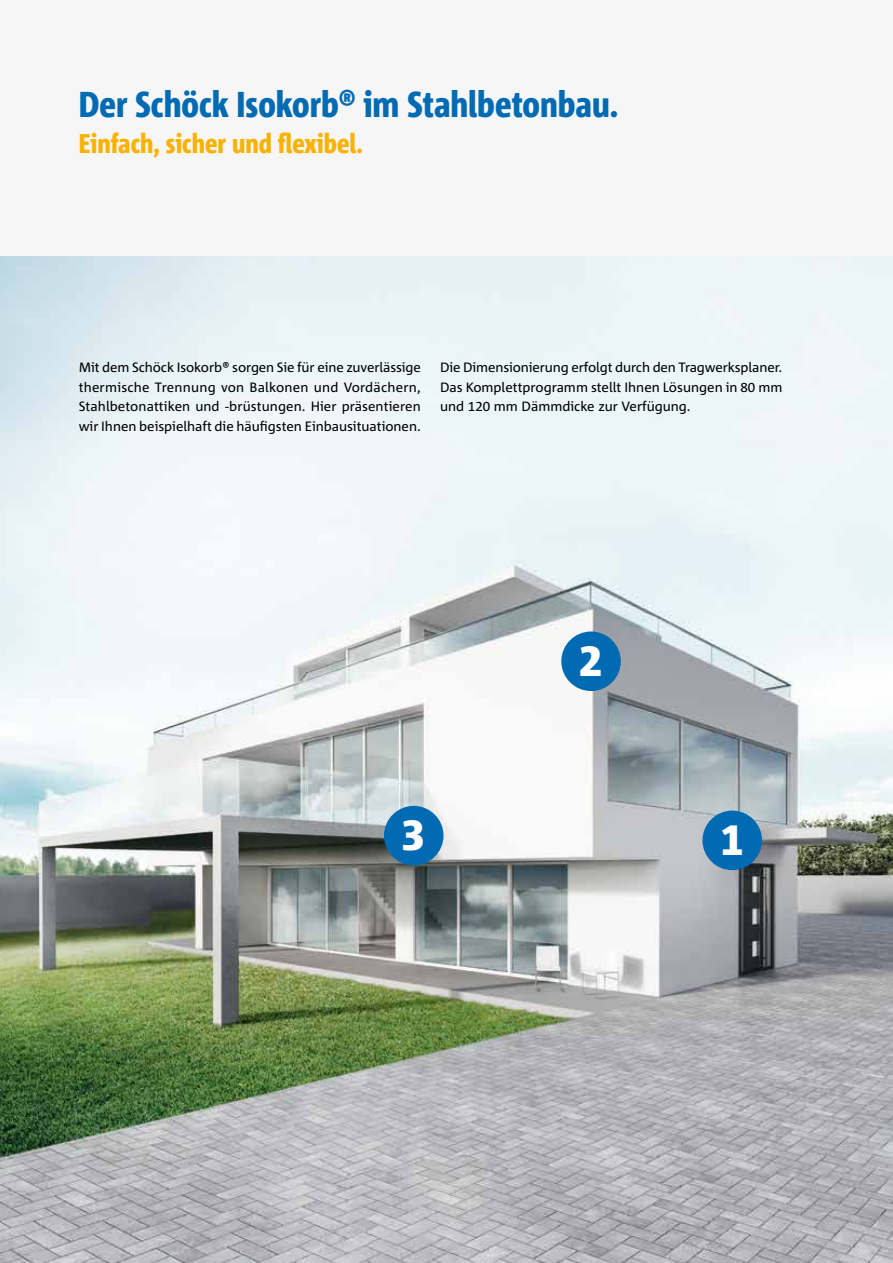
<style>
.page{position:relative;width:893px;height:1263px;background:#fff}
.page>*{position:absolute;margin:0;border:0;box-sizing:border-box;transform-origin:0 0}
.t1{font:800 42.15px "Corpid E1 s";color:#fff}
.t2{font:800 condensed 36px "Corpid Schoeck";color:#006ab3}
.t3{font:800 condensed 27px "Corpid Schoeck";color:#f9b200}
.t4{font:13.5px/19.5px "Corpid Schoeck";color:#000;text-align:justify}
</style>
<div class="page">
<img style="left:0;top:256px;width:893px;height:1007px">
<div style="left:702px;top:810px;width:60px;height:60px;background:#006ab3;border-radius:50%"></div>
<div style="left:561px;top:631px;width:60px;height:60px;background:#006ab3;border-radius:50%"></div>
<div style="left:384px;top:806px;width:59px;height:59px;background:#006ab3;border-radius:50%"></div>
<div style="left:0;top:0;width:893px;height:255px;background:#f6f6f6"></div>
<h2 class="t2" style="left:79px;top:82px;width:541px">Der Schöck Isokorb® im Stahlbetonbau.</h2>
<h3 class="t3" style="left:79px;top:127px;width:286px">Einfach, sicher und flexibel.</h3>
<p class="t4" style="left:79px;top:357px;width:344px">Mit dem Schöck Isokorb® sorgen Sie für eine zuverlässige thermische Trennung von Balkonen und Vordächern, Stahlbetonattiken und -brüstungen. Hier präsentieren wir Ihnen beispielhaft die häufigsten Einbausituationen.</p>
<p class="t4" style="left:440px;top:357px;width:344px">Die Dimensionierung erfolgt durch den Tragwerksplaner.<br>Das Komplettprogramm stellt Ihnen Lösungen in 80 mm und 120 mm Dämmdicke zur Verfügung.</p>
<h1 class="t1" style="left:402px;top:809px;width:25px">3</h1>
<h1 class="t1" style="left:579px;top:635px;width:25px">2</h1>
<h1 class="t1" style="left:720px;top:814px;width:25px">1</h1>
</div>
